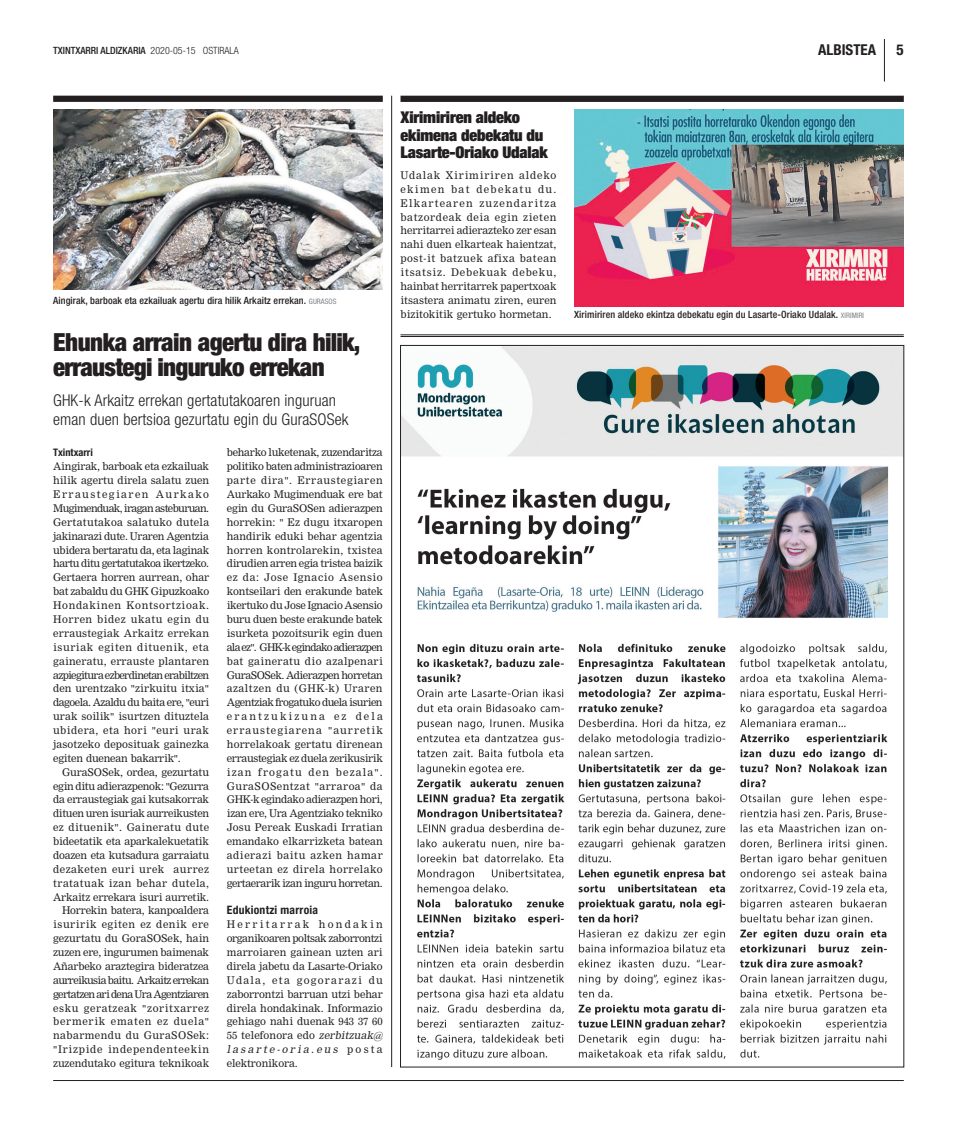
<style>
.page{position:relative;width:957px;height:1134px;background:#fff}
.page>*{position:absolute;margin:0;border:0;box-sizing:border-box;transform-origin:0 0}
.Titulua-C{font:900 condensed 25px/25px "Helvetica Neue";letter-spacing:-.03em;color:#231f20}
.Sarrera{font:300 condensed 16.25px/18.8px "Helvetica Neue";letter-spacing:.01em;color:#231f20}
.Titulua-Cc{font:900 expanded 16.25px/17.2px "Helvetica Neue";letter-spacing:-.01em;color:#231f20}
.Orriburua-Orrialde-z{font:700 condensed 15px "Helvetica Neue";color:#231f20}
.Tartekia{font:700 condensed 11.62px "Helvetica Neue";letter-spacing:.02em;color:#231f20}
.Testua-JUST-Koxka{font:10.38px/13.9px "Nimrod";letter-spacing:-.01em;color:#231f20;text-align:justify}
.Testua-JUST-Hasi{font:10.38px/13.9px "Nimrod";color:#231f20;text-align:justify}
.Medaila{font:700 condensed 10.38px "Helvetica Neue";color:#231f20}
.ArgazkiOina{font:500 condensed 10px "Helvetica Neue";letter-spacing:.01em;color:#231f20}
.Orriburua-Data{font:500 condensed 10px "Helvetica Neue";color:#231f20}
.s1{font-weight:300}
.s2{font-weight:400;font-size:7.5px;color:#808285}
.s3{font-style:italic}
</style>
<div class="page">
<hr style="left:400px;top:334px;width:504px;height:1px;background:#231f20">
<hr style="left:400px;top:336px;width:504px;height:1px;background:#231f20">
<hr style="left:884px;top:39px;width:1px;height:42px;background:#231f20">
<img style="left:402px;top:347px;width:500px;height:713px">
<div style="left:400px;top:96px;width:504px;height:6px;background:#231f20"></div>
<img style="left:574px;top:110px;width:330px;height:197px">
<div style="left:53px;top:96px;width:330px;height:6px;background:#231f20"></div>
<img style="left:53px;top:110px;width:329px;height:180px">
<hr style="left:391px;top:96px;width:1px;height:971px;background:#231f20">
<hr style="left:53px;top:1080px;width:851px;height:1px;background:#231f20">
<p class="Orriburua-Data" style="left:53px;top:44px;width:187px">TXINTXARRI ALDIZKARIA <span class="s1">2020-05-15 OSTIRALA</span></p>
<p class="Orriburua-Orrialde-z" style="left:818px;top:41px;width:60px">ALBISTEA</p>
<p class="Orriburua-Orrialde-z" style="left:896px;top:41px;width:9px">5</p>
<p class="ArgazkiOina" style="left:53px;top:294px;width:285px">Aingirak, barboak eta ezkailuak agertu dira hilik Arkaitz errekan. <span class="s2">GURASOS</span></p>
<p class="Titulua-C" style="left:53px;top:330px;width:309px">Ehunka arrain agertu dira hilik, erraustegi inguruko errekan</p>
<p class="Sarrera" style="left:53px;top:391px;width:297px">GHK-k Arkaitz errekan gertatutakoaren inguruan eman duen bertsioa gezurtatu egin du GuraSOSek</p>
<p class="Medaila" style="left:53px;top:446px;width:41px">Txintxarri</p>
<p class="Testua-JUST-Hasi" style="left:53px;top:460px;width:158px">Aingirak, barboak eta ezkailuak hilik agertu direla salatu zuen Erraustegiaren Aurkako Mugimenduak, iragan asteburuan.<br>Gertatutakoa salatuko dutela jakinarazi dute. Uraren Agentzia ubidera bertaratu da, eta laginak hartu ditu gertatutakoa ikertzeko.<br>Gertaera horren aurrean, ohar bat zabaldu du GHK Gipuzkoako Hondakinen Kontsortzioak.<br>Horren bidez ukatu egin du erraustegiak Arkaitz errekan isuriak egiten dituenik, eta gaineratu, errauste plantaren azpiegitura ezberdinetan erabiltzen den urentzako "zirkuitu itxia" dagoela. Azaldu du baita ere, "euri urak soilik" isurtzen dituztela ubidera, eta hori "euri urak jasotzeko deposituak gainezka egiten duenean bakarrik".</p>
<p class="Testua-JUST-Koxka" style="left:53px;top:765px;width:157px;text-indent:9px">GuraSOSek, ordea, gezurtatu egin ditu adierazpenok: "Gezurra da erraustegiak gai kutsakorrak dituen uren isuriak aurreikusten ez dituenik". Gaineratu dute bideetatik eta aparkalekuetatik doazen eta kutsadura garraiatu dezaketen euri urek aurrez tratatuak izan behar dutela, Arkaitz errekara isuri aurretik.</p>
<p class="Testua-JUST-Koxka" style="left:53px;top:904px;width:158px;text-indent:9px">Horrekin batera, kanpoaldera isuririk egiten ez denik ere gezurtatu du GoraSOSek, hain zuzen ere, ingurumen baimenak Añarbeko araztegira bideratzea aurreikusia baitu. Arkaitz errekan gertatzen ari dena Ura Agentziaren esku geratzeak "zoritxarrez bermerik ematen ez duela" nabarmendu du GuraSOSek: "Irizpide independenteekin zuzendutako egitura teknikoak</p>
<p class="Testua-JUST-Koxka" style="left:227px;top:446px;width:157px">beharko luketenak, zuzendaritza politiko baten administrazioaren parte dira". Erraustegiaren Aurkako Mugimenduak ere bat egin du GuraSOSen adierazpen horrekin: " Ez dugu itxaropen handirik eduki behar agentzia horren kontrolarekin, txistea dirudien arren egia tristea baizik ez da: Jose Ignacio Asensio kontseilari den erakunde batek ikertuko du Jose Ignacio Asensio buru duen beste erakunde batek isurketa pozoitsurik egin duen ala ez". GHK-k egindako adierazpen bat gaineratu dio azalpenari GuraSOSek. Adierazpen horretan azaltzen du (GHK-k) Uraren Agentziak frogatuko duela isurien erantzukizuna ez dela erraustegiarena "aurretik horrelakoak gertatu direnean erraustegiak ez duela zerikusirik izan frogatu den bezala".<br>GuraSOSentzat "arraroa" da GHK-k egindako adierazpen hori, izan ere, Ura Agentziako tekniko Josu Pereak Euskadi Irratian emandako elkarrizketa batean adierazi baitu azken hamar urteetan ez direla horrelako gertaerarik izan inguru horretan.</p>
<p class="Tartekia" style="left:227px;top:903px;width:93px">Edukiontzi marroia</p>
<p class="Testua-JUST-Hasi" style="left:227px;top:918px;width:160px;text-align:left">Herritarrak hondakin organikoaren poltsak zaborrontzi marroiaren gainean uzten ari direla jabetu da Lasarte-Oriako<br>Udala, eta gogorarazi du zaborrontzi barruan utzi behar direla hondakinak. Informazio gehiago nahi duenak 943 37 60<br>55 telefonora edo <span class="s3">zerbitzuak@ lasarte-oria.eus</span> p o s t a elektronikora.</p>
<p class="Titulua-Cc" style="left:400px;top:109px;width:149px">Xirimiriren aldeko ekimena debekatu du<br>Lasarte-Oriako Udalak</p>
<p class="Testua-JUST-Hasi" style="left:400px;top:168px;width:157px">Udalak Xirimiriren aldeko ekimen bat debekatu du.<br>Elkartearen zuzendaritza batzordeak deia egin zieten herritarrei adierazteko zer esan nahi duen elkarteak haientzat, post-it batzuek afixa batean itsatsiz. Debekuak debeku, hainbat herritarrek papertxoak itsastera animatu ziren, euren bizitokitik gertuko hormetan.</p>
<p class="ArgazkiOina" style="left:574px;top:308px;width:291px">Xirimiriren aldeko ekintza debekatu egin du Lasarte-Oriako Udalak. <span class="s2">XIRIMIRI</span></p>
</div>
